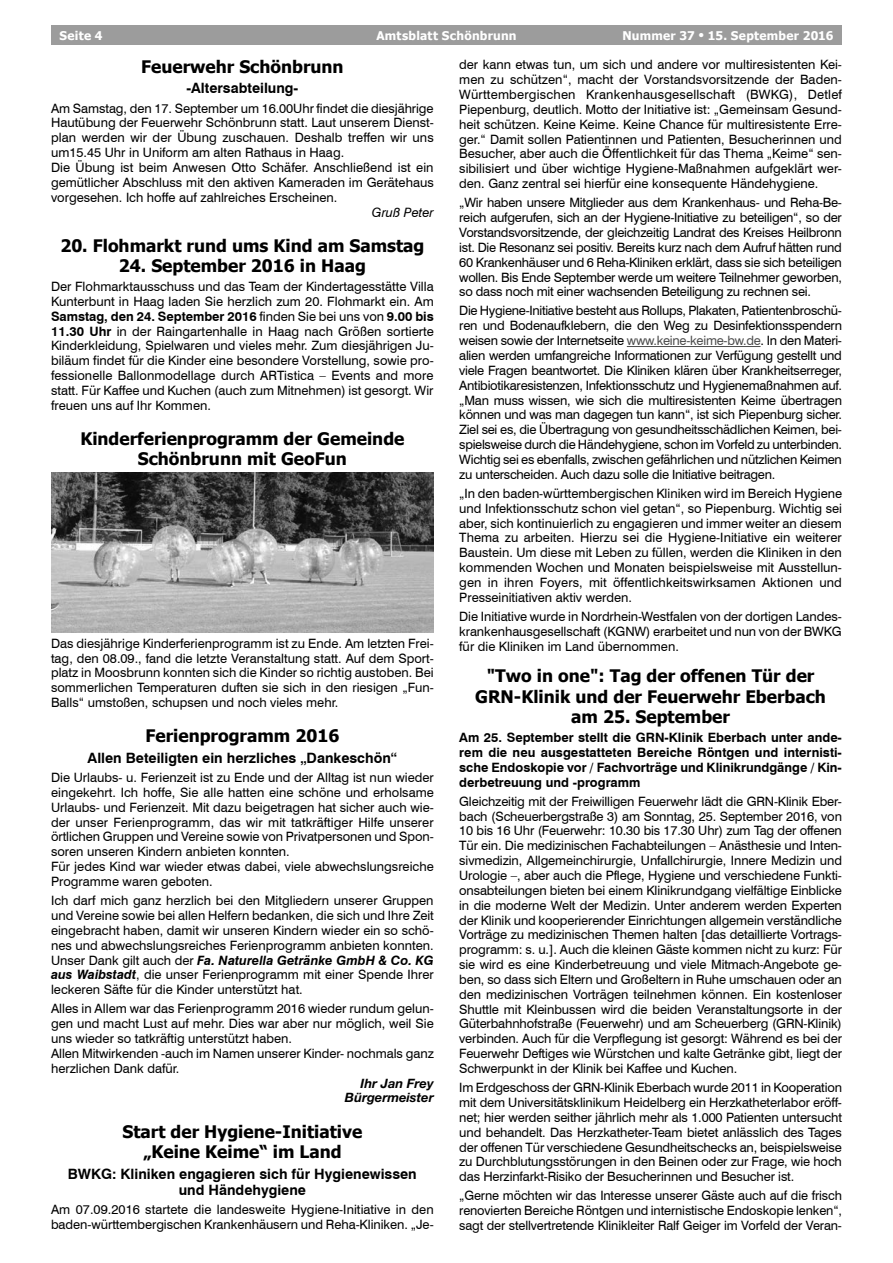
<style>
.page{position:relative;width:893px;height:1263px;background:#fff}
.page>*{position:absolute;margin:0;border:0;box-sizing:border-box;transform-origin:0 0}
.t1{font:700 17.25px/20.2px "Tahoma";color:#000;text-align:center}
.t2{font:700 14.25px/16.5px "Swiss 721 BT";color:#000;text-align:center}
.t3{font:12.9px/14.9px "Swiss 721 BT";color:#000;text-align:justify}
.t4{font:700 12.9px/14.9px "Swiss 721 BT";color:#000;text-align:justify}
.t5{font:italic 700 12.9px/14.9px "Helvetica Neue";color:#000;text-align:right}
.t6{font:italic 12.9px "Swiss 721 BT";color:#000}
.t7{font:700 12px "Tahoma";letter-spacing:.02em;color:#fff}
.s1{font-size:9px}
.s2{color:#4d4d4d}
.s3{font-weight:700}
.s4{font-weight:700;font-style:italic}
</style>
<div class="page">
<div style="left:51px;top:26px;width:791px;height:19px;background:#9c9c9c"></div>
<hr style="left:627px;top:346px;width:133px;height:1px;background:#4d4d4d">
<img style="left:51px;top:473px;width:383px;height:159px">
<p class="t7" style="left:60px;top:27px;width:45px">Seite 4</p>
<p class="t7" style="left:376px;top:27px;width:142px">Amtsblatt Schönbrunn</p>
<p class="t7" style="left:622px;top:27px;width:213px">Nummer 37 <span class="s1">•</span> 15. September 2016</p>
<p class="t3" style="left:459px;top:57px;width:384px">der kann etwas tun, um sich und andere vor multiresistenten Kei&shy;men zu schützen“, macht der Vorstandsvorsitzende der Baden-Württembergischen Krankenhausgesellschaft (BWKG), Detlef Piepenburg, deutlich. Motto der Initiative ist: „Gemeinsam Gesund&shy;heit schützen. Keine Keime. Keine Chance für multiresistente Erre&shy;ger.“ Damit sollen Patientinnen und Patienten, Besucherinnen und Besucher, aber auch die Öffentlichkeit für das Thema „Keime“ sen&shy;sibilisiert und über wichtige Hygiene-Maßnahmen aufgeklärt wer&shy;den. Ganz zentral sei hierfür eine konsequente Händehygiene.</p>
<p class="t3" style="left:459px;top:195px;width:384px">„Wir haben unsere Mitglieder aus dem Krankenhaus- und Reha-Be&shy;reich aufgerufen, sich an der Hygiene-Initiative zu beteiligen“, so der Vorstandsvorsitzende, der gleichzeitig Landrat des Kreises Heilbronn ist. Die Resonanz sei positiv. Bereits kurz nach dem Aufruf hätten rund 60 Krankenhäuser und 6 Reha-Kliniken erklärt, dass sie sich beteiligen wollen. Bis Ende September werde um weitere Teilnehmer geworben, so dass noch mit einer wachsenden Beteiligung zu rechnen sei.</p>
<p class="t3" style="left:459px;top:303px;width:384px">Die Hygiene-Initiative besteht aus Rollups, Plakaten, Patientenbroschü&shy;ren und Bodenaufklebern, die den Weg zu Desinfektionsspendern weisen sowie der Internetseite <span class="s2">www.keine-keime-bw.de</span>. In den Materi&shy;alien werden umfangreiche Informationen zur Verfügung gestellt und viele Fragen beantwortet. Die Kliniken klären über Krankheitserreger, Antibiotikaresistenzen, Infektionsschutz und Hygienemaßnahmen auf. „Man muss wissen, wie sich die multiresistenten Keime übertragen können und was man dagegen tun kann“, ist sich Piepenburg sicher.<br>Ziel sei es, die Übertragung von gesundheitsschädlichen Keimen, bei&shy;spielsweise durch die Händehygiene, schon im Vorfeld zu unterbinden.<br>Wichtig sei es ebenfalls, zwischen gefährlichen und nützlichen Keimen zu unterscheiden. Auch dazu solle die Initiative beitragen.</p>
<p class="t3" style="left:459px;top:486px;width:384px">„In den baden-württembergischen Kliniken wird im Bereich Hygiene und Infektionsschutz schon viel getan“, so Piepenburg. Wichtig sei aber, sich kontinuierlich zu engagieren und immer weiter an diesem Thema zu arbeiten. Hierzu sei die Hygiene-Initiative ein weiterer Baustein. Um diese mit Leben zu füllen, werden die Kliniken in den kommenden Wochen und Monaten beispielsweise mit Ausstellun&shy;gen in ihren Foyers, mit öffentlichkeitswirksamen Aktionen und Presseinitiativen aktiv werden.</p>
<p class="t3" style="left:459px;top:609px;width:384px">Die Initiative wurde in Nordrhein-Westfalen von der dortigen Landes&shy;krankenhausgesellschaft (KGNW) erarbeitet und nun von der BWKG für die Kliniken im Land übernommen.</p>
<h1 class="t1" style="left:475px;top:667px;width:352px">"Two in one": Tag der offenen Tür der<br>GRN-Klinik und der Feuerwehr Eberbach am 25. September</h1>
<p class="t4" style="left:459px;top:730px;width:384px">Am 25. September stellt die GRN-Klinik Eberbach unter ande&shy;rem die neu ausgestatteten Bereiche Röntgen und internisti&shy;sche Endoskopie vor / Fachvorträge und Klinikrundgänge / Kin&shy;derbetreuung und -programm</p>
<p class="t3" style="left:459px;top:794px;width:384px">Gleichzeitig mit der Freiwilligen Feuerwehr lädt die GRN-Klinik Eber&shy;bach (Scheuerbergstraße 3) am Sonntag, 25. September 2016, von 10 bis 16 Uhr (Feuerwehr: 10.30 bis 17.30 Uhr) zum Tag der offenen Tür ein. Die medizinischen Fachabteilungen – Anästhesie und Inten&shy;sivmedizin, Allgemeinchirurgie, Unfallchirurgie, Innere Medizin und Urologie –, aber auch die Pflege, Hygiene und verschiedene Funkti&shy;onsabteilungen bieten bei einem Klinikrundgang vielfältige Einblicke in die moderne Welt der Medizin. Unter anderem werden Experten der Klinik und kooperierender Einrichtungen allgemein verständliche Vorträge zu medizinischen Themen halten [das detaillierte Vortrags&shy;programm: s. u.]. Auch die kleinen Gäste kommen nicht zu kurz: Für sie wird es eine Kinderbetreuung und viele Mitmach-Angebote ge&shy;ben, so dass sich Eltern und Großeltern in Ruhe umschauen oder an den medizinischen Vorträgen teilnehmen können. Ein kostenloser Shuttle mit Kleinbussen wird die beiden Veranstaltungsorte in der Güterbahnhofstraße (Feuerwehr) und am Scheuerberg (GRN-Klinik) verbinden. Auch für die Verpflegung ist gesorgt: Während es bei der Feuerwehr Deftiges wie Würstchen und kalte Getränke gibt, liegt der Schwerpunkt in der Klinik bei Kaffee und Kuchen.</p>
<p class="t3" style="left:459px;top:1080px;width:384px">Im Erdgeschoss der GRN-Klinik Eberbach wurde 2011 in Kooperation mit dem Universitätsklinikum Heidelberg ein Herzkatheterlabor eröff&shy;net; hier werden seither jährlich mehr als 1.000 Patienten untersucht und behandelt. Das Herzkatheter-Team bietet anlässlich des Tages der offenen Tür verschiedene Gesundheitschecks an, beispielsweise zu Durchblutungsstörungen in den Beinen oder zur Frage, wie hoch das Herzinfarkt-Risiko der Besucherinnen und Besucher ist.</p>
<p class="t3" style="left:459px;top:1188px;width:384px">„Gerne möchten wir das Interesse unserer Gäste auch auf die frisch renovierten Bereiche Röntgen und internistische Endoskopie lenken“, sagt der stellvertretende Klinikleiter Ralf Geiger im Vorfeld der Veran-</p>
<h1 class="t1" style="left:141px;top:57px;width:204px">Feuerwehr Schönbrunn</h1>
<p class="t2" style="left:186px;top:80px;width:114px">-Altersabteilung-</p>
<p class="t3" style="left:51px;top:100px;width:384px;text-align:left">Am Samstag, den 17. September um 16.00Uhr findet die diesjährige Hautübung der Feuerwehr Schönbrunn statt. Laut unserem Dienst&shy;plan werden wir der Übung zuschauen. Deshalb treffen wir uns um15.45 Uhr in Uniform am alten Rathaus in Haag.<br>Die Übung ist beim Anwesen Otto Schäfer. Anschließend ist ein gemütlicher Abschluss mit den aktiven Kameraden im Gerätehaus vorgesehen. Ich hoffe auf zahlreiches Erscheinen.</p>
<p class="t6" style="left:372px;top:204px;width:63px">Gruß Peter</p>
<h1 class="t1" style="left:60px;top:236px;width:366px">20. Flohmarkt rund ums Kind am Samstag</h1>
<h1 class="t1" style="left:119px;top:256px;width:249px">24. September 2016 in Haag</h1>
<p class="t3" style="left:51px;top:279px;width:384px">Der Flohmarktausschuss und das Team der Kindertagesstätte Villa Kunterbunt in Haag laden Sie herzlich zum 20. Flohmarkt ein. Am <span class="s3">Samstag, den 24. September 2016</span> finden Sie bei uns von <span class="s3">9.00 bis 11.30 Uhr</span> in der Raingartenhalle in Haag nach Größen sortierte Kinderkleidung, Spielwaren und vieles mehr. Zum diesjährigen Ju&shy;biläum findet für die Kinder eine besondere Vorstellung, sowie pro&shy;fessionelle Ballonmodellage durch ARTistica – Events and more statt. Für Kaffee und Kuchen (auch zum Mitnehmen) ist gesorgt. Wir freuen uns auf Ihr Kommen.</p>
<h1 class="t1" style="left:80px;top:429px;width:326px">Kinderferienprogramm der Gemeinde<br>Schönbrunn mit GeoFun</h1>
<p class="t3" style="left:51px;top:635px;width:384px">Das diesjährige Kinderferienprogramm ist zu Ende. Am letzten Frei&shy;tag, den 08.09., fand die letzte Veranstaltung statt. Auf dem Sport&shy;platz in Moosbrunn konnten sich die Kinder so richtig austoben. Bei sommerlichen Temperaturen duften sie sich in den riesigen „Fun-Balls“ umstoßen, schupsen und noch vieles mehr.</p>
<h1 class="t1" style="left:145px;top:726px;width:195px">Ferienprogramm 2016</h1>
<p class="t2" style="left:88px;top:749px;width:311px">Allen Beteiligten ein herzliches „Dankeschön“</p>
<p class="t3" style="left:51px;top:770px;width:384px;text-align:left">Die Urlaubs- u. Ferienzeit ist zu Ende und der Alltag ist nun wieder eingekehrt. Ich hoffe, Sie alle hatten eine schöne und erholsame Urlaubs- und Ferienzeit. Mit dazu beigetragen hat sicher auch wie&shy;der unser Ferienprogramm, das wir mit tatkräftiger Hilfe unserer örtlichen Gruppen und Vereine sowie von Privatpersonen und Spon&shy;soren unseren Kindern anbieten konnten.<br>Für jedes Kind war wieder etwas dabei, viele abwechslungsreiche Programme waren geboten.</p>
<p class="t3" style="left:51px;top:893px;width:384px">Ich darf mich ganz herzlich bei den Mitgliedern unserer Gruppen und Vereine sowie bei allen Helfern bedanken, die sich und Ihre Zeit eingebracht haben, damit wir unseren Kindern wieder ein so schö&shy;nes und abwechslungsreiches Ferienprogramm anbieten konnten.<br>Unser Dank gilt auch der <span class="s4">Fa. Naturella Getränke GmbH &amp; Co. KG aus Waibstadt</span>, die unser Ferienprogramm mit einer Spende Ihrer leckeren Säfte für die Kinder unterstützt hat.</p>
<p class="t3" style="left:51px;top:1001px;width:384px;text-align:left">Alles in Allem war das Ferienprogramm 2016 wieder rundum gelun&shy;gen und macht Lust auf mehr. Dies war aber nur möglich, weil Sie uns wieder so tatkräftig unterstützt haben.<br>Allen Mitwirkenden -auch im Namen unserer Kinder- nochmals ganz herzlichen Dank dafür.</p>
<p class="t5" style="left:345px;top:1075px;width:90px">Ihr Jan Frey<br>Bürgermeister</p>
<h1 class="t1" style="left:122px;top:1122px;width:241px">Start der Hygiene-Initiative „Keine Keime“ im Land</h1>
<p class="t2" style="left:68px;top:1165px;width:350px">BWKG: Kliniken engagieren sich für Hygienewissen und Händehygiene</p>
<p class="t3" style="left:51px;top:1202px;width:384px">Am 07.09.2016 startete die landesweite Hygiene-Initiative in den baden-württembergischen Krankenhäusern und Reha-Kliniken. „Je-</p>
</div>
